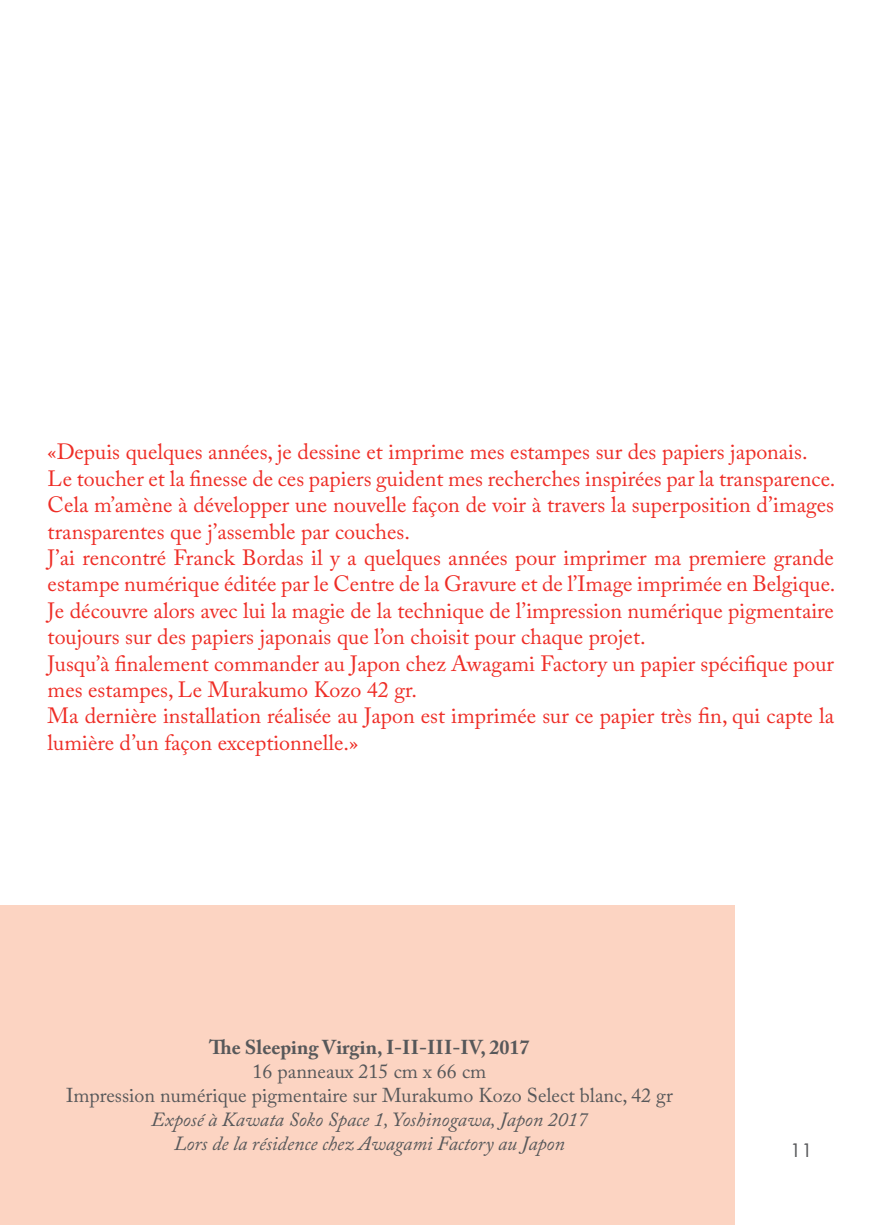
<style>
.page{position:relative;width:876px;height:1225px;background:#fff}
.page>*{position:absolute;margin:0;border:0;box-sizing:border-box;transform-origin:0 0}
.t1{font:22px/26.4px "Adobe Caslon Pro";color:#ee2d26}
.t2{font:italic 20px/24px "Adobe Caslon Pro";color:#57585a;text-align:center}
.t3{font:20px/24px "Adobe Caslon Pro";color:#57585a;text-align:center}
.t4{font:700 20px "Adobe Caslon Pro";color:#57585a}
.t5{font:18px "Futura Std";color:#57585a}
</style>
<div class="page">
<div style="left:0;top:905px;width:734px;height:320px;background:#fcd4c2"></div>
<p class="t1" style="left:48px;top:438px;width:789px">«Depuis quelques années, je dessine et imprime mes estampes sur des papiers japonais.<br>Le toucher et la finesse de ces papiers guident mes recherches inspirées par la transparence.<br>Cela m’amène à développer une nouvelle façon de voir à travers la superposition d’images transparentes que j’assemble par couches.<br>J’ai rencontré Franck Bordas il y a quelques années pour imprimer ma premiere grande estampe numérique éditée par le Centre de la Gravure et de l’Image imprimé e en Belgique.<br>Je découvre alors avec lui la magie de la technique de l’impression numérique pigmentaire toujours sur des papiers japonais que l’on choisit pour chaque projet.<br>Jusqu’à finalement commander au Japon chez Awagami Factory un papier spécifique pour mes estampes, Le Murakumo Kozo 42 gr.<br>Ma dernière installation réalisée au Japon est imprimée sur ce papier très fin, qui capte la lumière d’un façon exceptionnelle.»</p>
<p class="t4" style="left:209px;top:1035px;width:322px">The Sleeping Virgin, I-II-III-IV, 2017</p>
<p class="t3" style="left:66px;top:1059px;width:608px">16 panneaux 215 cm x 66 cm<br>Impression numérique pigmentaire sur Murakumo Kozo Select blanc, 42 gr</p>
<p class="t2" style="left:151px;top:1107px;width:438px">Exposé à Kawata Soko Space 1, Yoshinogawa, Japon 2017<br>Lors de la résidence chez Awagami Factory au Japon</p>
<p class="t5" style="left:790px;top:1139px;width:24px">11</p>
</div>
